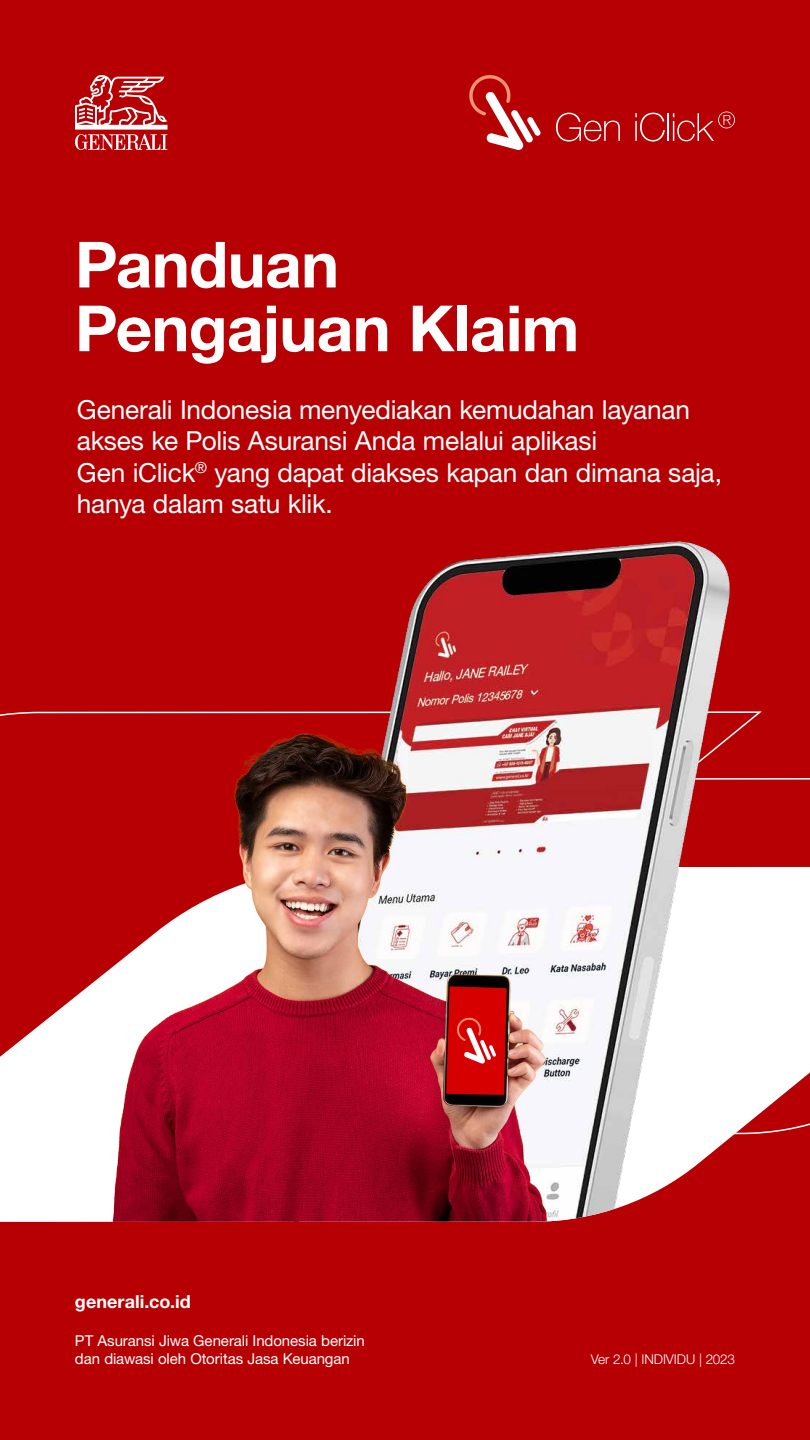
<style>
.page{position:relative;width:810px;height:1440px;background:#b60003}
.page>*{position:absolute;margin:0;border:0;box-sizing:border-box;transform-origin:0 0}
.t1{font:700 63.75px/63.8px "Helvetica Neue LT Std";letter-spacing:-.01em;color:#fff}
.t2{font:26.25px/31.5px "Helvetica Neue LT Std";letter-spacing:-.01em;color:#fff}
.t3{font:700 18px "Helvetica Neue LT Std";letter-spacing:.005em;color:#fff}
.t4{font:15px/18px "Helvetica Neue LT Std";letter-spacing:-.005em;color:#fff}
.t5{font:300 13.5px "Helvetica Neue LT Std";letter-spacing:-.005em;color:#fff}
</style>
<div class="page">
<div style="left:0;top:1136px;width:99px;height:86px;background:#fff"></div>
<svg style="left:0;top:778px;width:810px;height:358px"></svg>
<img style="left:258px;top:541px;width:505px;height:679px">
<img style="left:99px;top:713px;width:465px;height:509px">
<svg style="left:446px;top:986px;width:61px;height:109px;background:#cc1313"></svg>
<svg style="left:556px;top:113px;width:64px;height:29px"></svg>
<svg style="left:635px;top:113px;width:30px;height:29px"></svg>
<hr style="left:667px;top:113px;width:2px;height:28px;background:#fff">
<svg style="left:673px;top:112px;width:62px;height:29px"></svg>
<svg style="left:469px;top:75px;width:72px;height:75px"></svg>
<svg style="left:75px;top:75px;width:93px;height:75px"></svg>
<h1 class="t1" style="left:75px;top:231px;width:506px">Panduan<br>Pengajuan Klaim</h1>
<p class="t2" style="left:77px;top:393px;width:647px">Generali Indonesia menyediakan kemudahan layanan akses ke Polis Asuransi Anda melalui aplikasi<br>Gen iClick<sup>®</sup> yang dapat diakses kapan dan dimana saja, hanya dalam satu klik.</p>
<p class="t3" style="left:75px;top:1291px;width:117px">generali.co.id</p>
<p class="t4" style="left:75px;top:1332px;width:291px">PT Asuransi Jiwa Generali Indonesia berizin dan diawasi oleh Otoritas Jasa Keuangan</p>
<p class="t5" style="left:591px;top:1351px;width:146px">Ver 2.0 | INDIVIDU | 2023</p>
</div>
